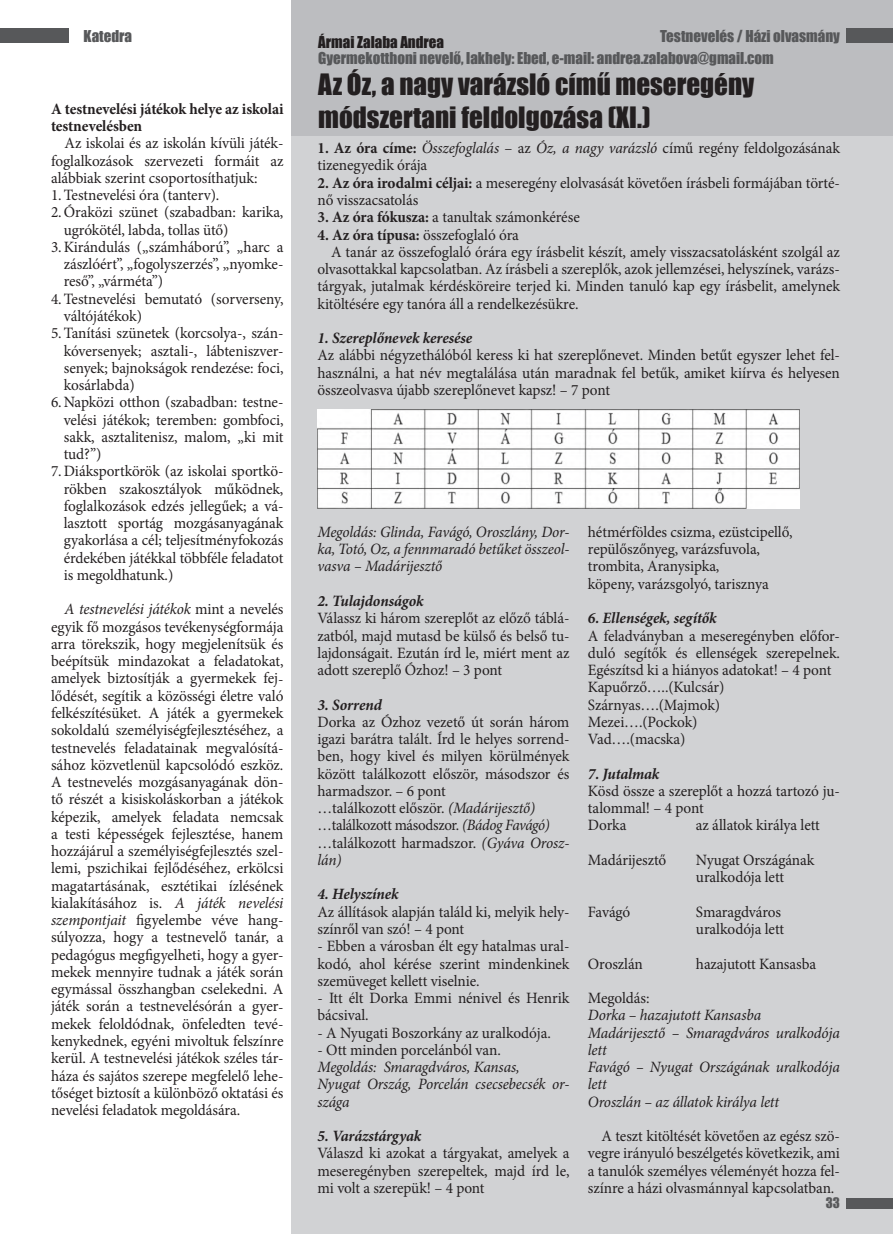
<style>
.page{position:relative;width:893px;height:1234px;background:#fff}
.page>*{position:absolute;margin:0;border:0;box-sizing:border-box;transform-origin:0 0}
.t1{font:27px/32.4px "Impact";color:#231f20}
.t2{font:15.75px/17.2px "Minion Pro";letter-spacing:-.005em;color:#231f20}
.t3{font:italic 15.75px/17.2px "Minion Pro";letter-spacing:-.01em;color:#231f20}
.t4{font:italic 700 15.75px "Minion Pro";letter-spacing:-.01em;color:#231f20}
.t5{font:700 15.75px/17.2px "Minion Pro";letter-spacing:-.01em;color:#231f20}
.t6{font:15px "Impact";color:#57585a}
.t7{font:15px "Impact";color:#231f20}
.t8{font:13.35px "Impact";color:#57585a}
.s1{font-style:italic}
.s2{font-weight:700}
</style>
<div class="page">
<div style="left:291px;top:0;width:602px;height:1233px;background:#d1d2d4"></div>
<div style="left:291px;top:0;width:602px;height:135px;background:#bcbdc0"></div>
<div style="left:847px;top:28px;width:46px;height:15px;background:#57585a"></div>
<div style="left:847px;top:1197px;width:46px;height:11px;background:#57585a"></div>
<div style="left:0;top:28px;width:68px;height:15px;background:#57585a"></div>
<img style="left:317px;top:409px;width:482px;height:100px">
<p class="t6" style="left:84px;top:25px;width:50px">Katedra</p>
<p class="t6" style="left:660px;top:25px;width:181px">Testnevelés / Házi olvasmány</p>
<p class="t7" style="left:318px;top:30px;width:127px">Ármai Zalaba Andrea</p>
<p class="t6" style="left:318px;top:47px;width:457px">Gyermekotthoni nevelő, lakhely: Ebed, e-mail: andrea.zalabova@gmail.com</p>
<p class="t5" style="left:51px;top:100px;width:234px">A testnevelési játékok helye az iskolai testnevelésben</p>
<p class="t2" style="left:65px;top:135px;width:220px">Az iskolai és az iskolán kívüli játék-</p>
<p class="t2" style="left:51px;top:152px;width:234px">foglalkozások szervezeti formáit az</p>
<p class="t2" style="left:51px;top:169px;width:208px">alábbiak szerint csoportosíthatjuk:</p>
<p class="t2" style="left:51px;top:186px;width:170px">1.Testnevelési óra (tanterv).</p>
<p class="t2" style="left:51px;top:204px;width:234px">2.Óraközi szünet (szabadban: karika,</p>
<p class="t2" style="left:64px;top:221px;width:166px">ugrókötél, labda, tollas ütő)</p>
<p class="t2" style="left:51px;top:238px;width:234px">3.Kirándulás („számháború”, „harc a</p>
<p class="t2" style="left:64px;top:255px;width:221px">zászlóért”, „fogolyszerzés”, „nyomke-</p>
<p class="t2" style="left:64px;top:273px;width:101px">reső”, „várméta”)</p>
<p class="t2" style="left:51px;top:290px;width:234px">4.Testnevelési bemutató (sorverseny,</p>
<p class="t2" style="left:64px;top:307px;width:80px">váltójátékok)</p>
<p class="t2" style="left:51px;top:324px;width:234px">5.Tanítási szünetek (korcsolya-, szán-</p>
<p class="t2" style="left:64px;top:342px;width:221px">kóversenyek; asztali-, lábteniszver-</p>
<p class="t2" style="left:64px;top:359px;width:221px">senyek; bajnokságok rendezése: foci,</p>
<p class="t2" style="left:64px;top:376px;width:72px">kosárlabda)</p>
<p class="t2" style="left:51px;top:393px;width:234px">6.Napközi otthon (szabadban: testne-</p>
<p class="t2" style="left:64px;top:411px;width:221px">velési játékok; teremben: gombfoci,</p>
<p class="t2" style="left:64px;top:428px;width:221px">sakk, asztalitenisz, malom, „ki mit</p>
<p class="t2" style="left:64px;top:445px;width:39px">tud?”)</p>
<p class="t2" style="left:51px;top:462px;width:234px">7.Diáksportkörök (az iskolai sportkö-</p>
<p class="t2" style="left:64px;top:480px;width:221px">rökben szakosztályok működnek,</p>
<p class="t2" style="left:64px;top:497px;width:221px">foglalkozások edzés jellegűek; a vá-</p>
<p class="t2" style="left:64px;top:514px;width:221px">lasztott sportág mozgásanyagának</p>
<p class="t2" style="left:64px;top:531px;width:221px">gyakorlása a cél; teljesítményfokozás</p>
<p class="t2" style="left:64px;top:549px;width:221px">érdekében játékkal többféle feladatot</p>
<p class="t2" style="left:64px;top:566px;width:111px">is megoldhatunk.)</p>
<p class="t2" style="left:51px;top:600px;width:234px;text-align:justify;text-indent:14px"><span class="s1">A testnevelési játékok</span> mint a nevelés egyik fő mozgásos tevékenységformája arra törekszik, hogy megjelenítsük és beépítsük mindazokat a feladatokat, amelyek biztosítják a gyermekek fej&shy;lődését, segítik a közösségi életre való felkészítésüket. A játék a gyermekek sokoldalú személyiségfejlesztéséhez, a testnevelés feladatainak megvalósítá&shy;sához közvetlenül kapcsolódó eszköz.<br>A testnevelés mozgásanyagának dön&shy;tő részét a kisiskoláskorban a játékok képezik, amelyek feladata nemcsak a testi képességek fejlesztése, hanem hozzájárul a személyiségfejlesztés szel&shy;lemi, pszichikai fejlődéséhez, erkölcsi magatartásának, esztétikai ízlésének kialakításához is. <span class="s1">A játék nevelési szempontjait</span> figyelembe véve hang&shy;súlyozza, hogy a testnevelő tanár, a pedagógus megfigyelheti, hogy a gyer&shy;mekek mennyire tudnak a játék során egymással összhangban cselekedni. A játék során a testnevelésórán a gyer&shy;mekek feloldódnak, önfeledten tevé&shy;kenykednek, egyéni mivoltuk felszínre kerül. A testnevelési játékok széles tár&shy;háza és sajátos szerepe megfelelő lehe&shy;tőséget biztosít a különböző oktatási és nevelési feladatok megoldására.</p>
<h1 class="t1" style="left:318px;top:68px;width:438px">Az Óz, a nagy varázsló című meseregény módszertani feldolgozása (XI.)</h1>
<p class="t2" style="left:317px;top:140px;width:524px"><span class="s2">1. Az óra címe:</span> <span class="s1">Összefoglalás</span> – az <span class="s1">Óz, a nagy varázsló</span> című regény feldolgozásának tizenegyedik órája</p>
<p class="t2" style="left:317px;top:174px;width:524px"><span class="s2">2. Az óra irodalmi céljai:</span> a meseregény elolvasását követően írásbeli formájában törté&shy;nő visszacsatolás</p>
<p class="t2" style="left:317px;top:209px;width:264px"><span class="s2">3. Az óra fókusza:</span> a tanultak számonkérése</p>
<p class="t2" style="left:317px;top:226px;width:203px"><span class="s2">4. Az óra típusa:</span> összefoglaló óra</p>
<p class="t2" style="left:331px;top:243px;width:510px">A tanár az összefoglaló órára egy írásbelit készít, amely visszacsatolásként szolgál az</p>
<p class="t2" style="left:317px;top:260px;width:524px">olvasottakkal kapcsolatban. Az írásbeli a szereplők, azok jellemzései, helyszínek, varázs-</p>
<p class="t2" style="left:317px;top:278px;width:524px">tárgyak, jutalmak kérdésköreire terjed ki. Minden tanuló kap egy írásbelit, amelynek</p>
<p class="t2" style="left:317px;top:295px;width:262px">kitöltésére egy tanóra áll a rendelkezésükre.</p>
<p class="t4" style="left:317px;top:327px;width:156px">1. Szereplőnevek keresése</p>
<p class="t2" style="left:317px;top:347px;width:524px;text-align:justify">Az alábbi négyzethálóból keress ki hat szereplőnevet. Minden betűt egyszer lehet fel&shy;használni, a hat név megtalálása után maradnak fel betűk, amiket kiírva és helyesen összeolvasva újabb szereplőnevet kapsz! – 7 pont</p>
<p class="t3" style="left:317px;top:523px;width:253px;text-align:justify">Megoldás: Glinda, Favágó, Oroszlány, Dor&shy;ka, Totó, Oz, a fennmaradó betűket összeol&shy;vasva – Madárijesztő</p>
<p class="t4" style="left:317px;top:589px;width:108px">2. Tulajdonságok</p>
<p class="t2" style="left:317px;top:609px;width:253px;text-align:justify">Válassz ki három szereplőt az előző táblá&shy;zatból, majd mutasd be külső és belső tu&shy;lajdonságait. Ezután írd le, miért ment az adott szereplő Ózhoz! – 3 pont</p>
<p class="t4" style="left:317px;top:693px;width:66px">3. Sorrend</p>
<p class="t2" style="left:317px;top:713px;width:253px">Dorka az Ózhoz vezető út során három igazi barátra talált. Írd le helyes sorrend&shy;ben, hogy kivel és milyen körülmények között találkozott először, másodszor és harmadszor. – 6 pont<br>…találkozott először. <span class="s1">(Madárijesztő) </span>…találkozott másodszor. <span class="s1">(Bádog Favágó) </span>…találkozott harmadszor. <span class="s1">(Gyáva Orosz&shy;lán)</span></p>
<p class="t4" style="left:317px;top:883px;width:82px">4. Helyszínek</p>
<p class="t2" style="left:317px;top:902px;width:253px">Az állítások alapján találd ki, melyik hely&shy;színről van szó! – 4 pont</p>
<p class="t2" style="left:317px;top:937px;width:253px;text-align:justify">- Ebben a városban élt egy hatalmas ural&shy;kodó, ahol kérése szerint mindenkinek szemüveget kellett viselnie.</p>
<p class="t2" style="left:317px;top:989px;width:254px">- Itt élt Dorka Emmi nénivel és Henrik bácsival.</p>
<p class="t2" style="left:317px;top:1023px;width:235px">- A Nyugati Boszorkány az uralkodója.</p>
<p class="t2" style="left:317px;top:1040px;width:185px">- Ott minden porcelánból van.</p>
<p class="t3" style="left:317px;top:1058px;width:253px">Megoldás: Smaragdváros, Kansas,<br>Nyugat Ország, Porcelán csecsebecsék or&shy;szága</p>
<p class="t4" style="left:317px;top:1124px;width:105px">5. Varázstárgyak</p>
<p class="t2" style="left:317px;top:1144px;width:254px;text-align:justify">Válaszd ki azokat a tárgyakat, amelyek a meseregényben szerepeltek, majd írd le, mi volt a szerepük! – 4 pont</p>
<p class="t2" style="left:588px;top:523px;width:206px">hétmérföldes csizma, ezüstcipellő, repülőszőnyeg, varázsfuvola, trombita, Aranysipka,<br>köpeny, varázsgolyó, tarisznya</p>
<p class="t4" style="left:588px;top:607px;width:130px">6. Ellenségek, segítők</p>
<p class="t2" style="left:588px;top:626px;width:253px">A feladványban a meseregényben előfor&shy;duló segítők és ellenségek szerepelnek.<br>Egészítsd ki a hiányos adatokat! – 4 pont<br>Kapuőrző…..(Kulcsár)<br>Szárnyas….(Majmok)<br>Mezei….(Pockok)<br>Vad….(macska)</p>
<p class="t4" style="left:588px;top:762px;width:73px">7. Jutalmak</p>
<p class="t2" style="left:588px;top:782px;width:253px">Kösd össze a szereplőt a hozzá tartozó ju&shy;talommal! – 4 pont<br>Dorka</p>
<p class="t2" style="left:696px;top:816px;width:125px">az állatok királya lett</p>
<p class="t2" style="left:588px;top:851px;width:80px">Madárijesztő</p>
<p class="t2" style="left:696px;top:851px;width:120px">Nyugat Országának uralkodója lett</p>
<p class="t2" style="left:588px;top:902px;width:44px">Favágó</p>
<p class="t2" style="left:696px;top:902px;width:90px">Smaragdváros uralkodója lett</p>
<p class="t2" style="left:588px;top:954px;width:56px">Oroszlán</p>
<p class="t2" style="left:696px;top:954px;width:122px">hazajutott Kansasba</p>
<p class="t2" style="left:588px;top:989px;width:63px">Megoldás:</p>
<p class="t3" style="left:588px;top:1006px;width:253px">Dorka – hazajutott Kansasba<br>Madárijesztő – Smaragdváros uralkodója lett<br>Favágó – Nyugat Országának uralkodója lett<br>Oroszlán – az állatok királya lett</p>
<p class="t2" style="left:588px;top:1127px;width:254px;text-align:justify;text-indent:14px">A teszt kitöltését követően az egész szö&shy;vegre irányuló beszélgetés következik, ami a tanulók személyes véleményét hozza fel&shy;színre a házi olvasmánnyal kapcsolatban.</p>
<p class="t8" style="left:826px;top:1192px;width:16px">33</p>
</div>
